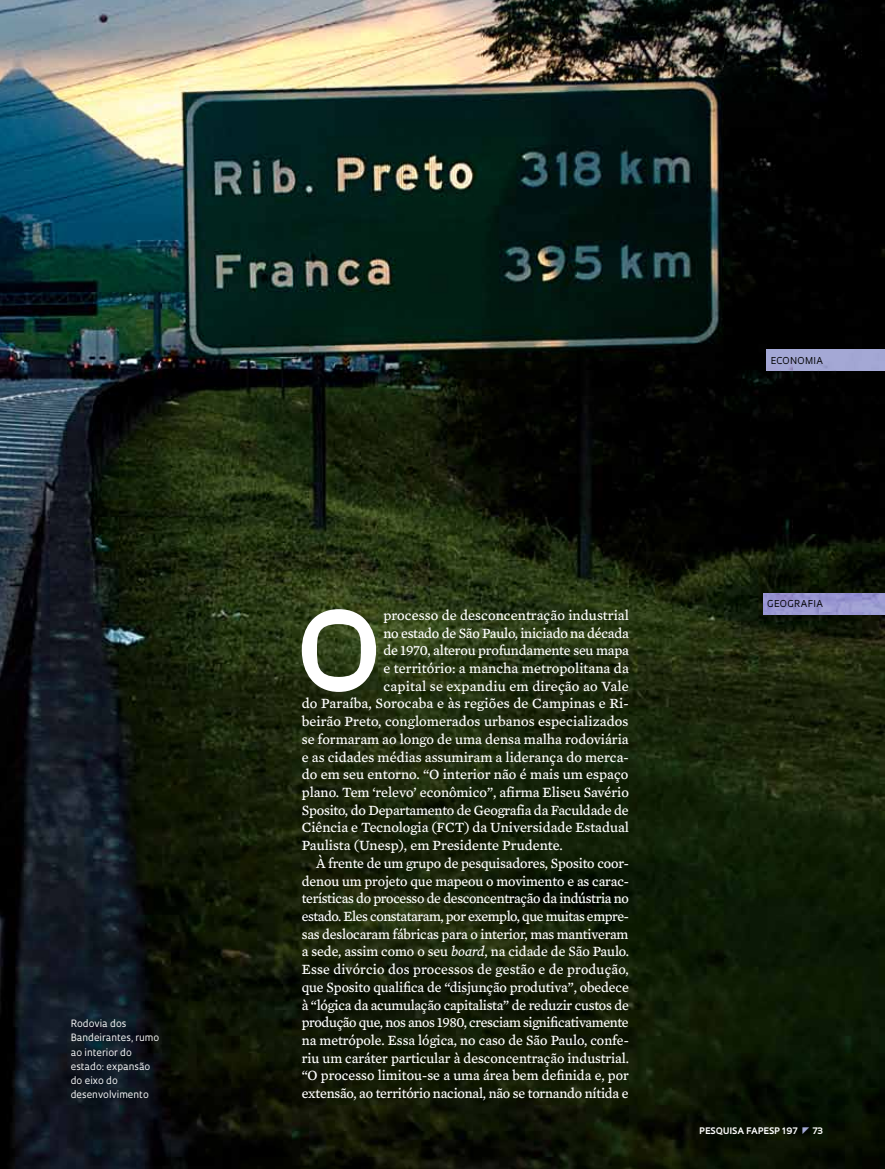
<style>
.page{position:relative;width:885px;height:1169px;background:#fff}
.page>*{position:absolute;margin:0;border:0;box-sizing:border-box;transform-origin:0 0}
.t1{font:700 106.65px "Oculum";color:#fff}
.t2{font:14.4px "Mercury Text G4";letter-spacing:-.01em;color:#fff}
.t3{font:14.4px "Mercury Text G4";letter-spacing:.01em;color:#fff}
.t4{font:14.4px "Mercury Text G4";letter-spacing:-.03em;color:#fff}
.t5{font:9.75px/14.1px "Oculum";color:#fff}
.t6{font:9.3px "Oculum";letter-spacing:.035em;color:#000}
.t7{font:700 8.7px "Oculum";letter-spacing:.01em;color:#fff}
.s1{font-style:italic}
</style>
<div class="page">
<img style="left:0;top:0;width:885px;height:1168px">
<svg style="left:763px;top:593px;width:122px;height:21px;background:#9896d0"></svg>
<div style="left:767px;top:349px;width:118px;height:22px;background:#a4a8d5"></div>
<svg style="left:803px;top:1126px;width:6px;height:7px"></svg>
<p class="t5" style="left:71px;top:1016px;width:90px">Rodovia dos<br>Bandeirantes, rumo ao interior do estado: expansão do eixo do desenvolvimento</p>
<p class="t6" style="left:771px;top:354px;width:54px">economia</p>
<h1 class="t1" style="left:295px;top:578px;width:85px">O</h1>
<p class="t2" style="left:383px;top:604px;width:247px">processo de desconcentração industrial</p>
<p class="t2" style="left:383px;top:622px;width:247px">no estado de São Paulo, iniciado na década</p>
<p class="t2" style="left:383px;top:640px;width:247px">de 1970, alterou profundamente seu mapa</p>
<p class="t2" style="left:383px;top:657px;width:247px">e território: a mancha metropolitana da</p>
<p class="t3" style="left:383px;top:675px;width:247px">capital se expandiu em direção ao Vale</p>
<p class="t3" style="left:302px;top:693px;width:329px">do Paraíba, Sorocaba e às regiões de Campinas e Ri-</p>
<p class="t2" style="left:302px;top:711px;width:328px">beirão Preto, conglomerados urbanos especializados</p>
<p class="t2" style="left:302px;top:728px;width:328px">se formaram ao longo de uma densa malha rodoviária</p>
<p class="t2" style="left:302px;top:746px;width:329px">e as cidades médias assumiram a liderança do merca-</p>
<p class="t2" style="left:302px;top:764px;width:328px">do em seu entorno. “O interior não é mais um espaço</p>
<p class="t2" style="left:302px;top:781px;width:329px">plano. Tem ‘relevo’ econômico”, afirma Eliseu Savério</p>
<p class="t2" style="left:302px;top:799px;width:329px">Sposito, do Departamento de Geografia da Faculdade de</p>
<p class="t2" style="left:302px;top:817px;width:329px">Ciência e Tecnologia (FCT) da Universidade Estadual</p>
<p class="t2" style="left:302px;top:834px;width:263px">Paulista (Unesp), em Presidente Prudente.</p>
<p class="t2" style="left:316px;top:852px;width:314px">À frente de um grupo de pesquisadores, Sposito coor-</p>
<p class="t2" style="left:302px;top:870px;width:329px">denou um projeto que mapeou o movimento e as carac-</p>
<p class="t2" style="left:302px;top:888px;width:329px">terísticas do processo de desconcentração da indústria no</p>
<p class="t4" style="left:302px;top:905px;width:329px">estado. Eles constataram, por exemplo, que muitas empre-</p>
<p class="t2" style="left:302px;top:923px;width:328px">sas deslocaram fábricas para o interior, mas mantiveram</p>
<p class="t2" style="left:302px;top:941px;width:329px">a sede, assim como o seu <span class="s1">board</span>, na cidade de São Paulo.</p>
<p class="t3" style="left:302px;top:958px;width:329px">Esse divórcio dos processos de gestão e de produção,</p>
<p class="t2" style="left:302px;top:976px;width:329px">que Sposito qualifica de “disjunção produtiva”, obedece</p>
<p class="t2" style="left:302px;top:994px;width:329px">à “lógica da acumulação capitalista” de reduzir custos de</p>
<p class="t2" style="left:302px;top:1011px;width:328px">produção que, nos anos 1980, cresciam significativamente</p>
<p class="t2" style="left:302px;top:1029px;width:329px">na metrópole. Essa lógica, no caso de São Paulo, confe-</p>
<p class="t2" style="left:302px;top:1047px;width:329px">riu um caráter particular à desconcentração industrial.</p>
<p class="t2" style="left:302px;top:1065px;width:329px">“O processo limitou-se a uma área bem definida e, por</p>
<p class="t2" style="left:302px;top:1082px;width:328px">extensão, ao território nacional, não se tornando nítida e</p>
<p class="t6" style="left:767px;top:597px;width:57px">geografia</p>
<p class="t7" style="left:699px;top:1124px;width:59px">pESQU ISA FAPESP</p>
<p class="t7" style="left:782px;top:1124px;width:17px">197</p>
<p class="t7" style="left:812px;top:1124px;width:12px">73</p>
</div>
